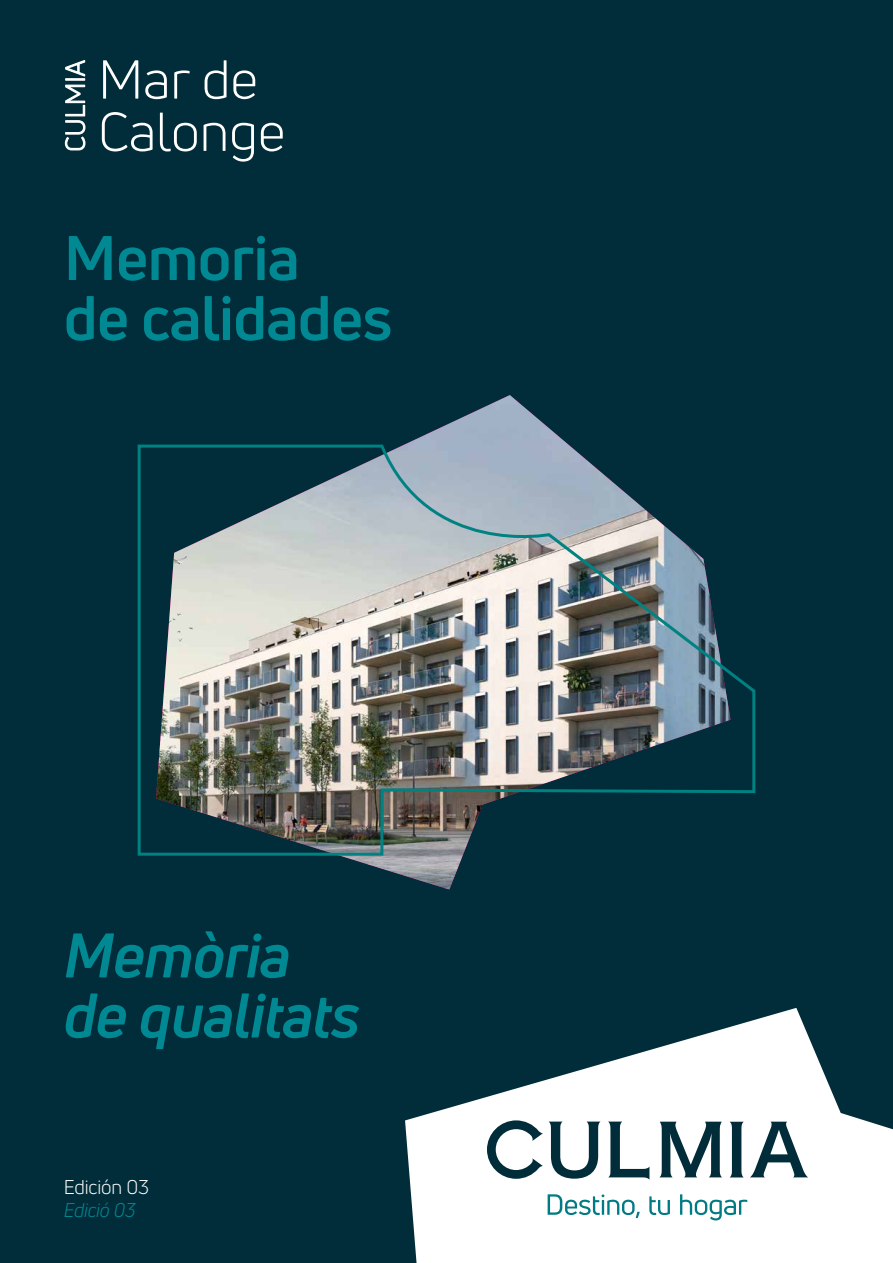
<style>
.page{position:relative;width:893px;height:1263px;background:#002d39}
.page>*{position:absolute;margin:0;border:0;box-sizing:border-box;transform-origin:0 0}
.t1{font:italic 700 61.5px/60px "Uni Neue";letter-spacing:-.01em;color:#008893}
.t2{font:700 61.5px/60px "Uni Neue";letter-spacing:-.01em;color:#008893}
.t3{font:53.55px/52.3px "Uni Neue";color:#fff}
.t4{font:19.5px "Uni Neue";letter-spacing:-.01em;color:#fff}
.t5{font:italic 19.5px "Uni Neue";letter-spacing:-.01em;color:#008893}
</style>
<div class="page">
<svg style="left:405px;top:1008px;width:488px;height:255px;fill:#fff"></svg>
<svg style="left:549px;top:1121px;width:51px;height:58px"></svg>
<svg style="left:608px;top:1121px;width:41px;height:58px"></svg>
<svg style="left:659px;top:1122px;width:63px;height:55px"></svg>
<svg style="left:730px;top:1122px;width:13px;height:55px"></svg>
<svg style="left:750px;top:1122px;width:58px;height:55px"></svg>
<svg style="left:487px;top:1120px;width:56px;height:59px"></svg>
<svg style="left:548px;top:1194px;width:199px;height:26px;background:#c6e1e3"></svg>
<img style="left:344px;top:395px;width:223px;height:495px">
<img style="left:137px;top:443px;width:619px;height:414px">
<svg style="left:64px;top:60px;width:22px;height:91px"></svg>
<p class="t3" style="left:98px;top:53px;width:189px">Mar de<br>Calonge</p>
<p class="t2" style="left:64px;top:227px;width:330px">Memoria<br>de calidades</p>
<p class="t1" style="left:64px;top:925px;width:298px">Memòria de qualitats</p>
<p class="t4" style="left:64px;top:1175px;width:87px">Edición 03</p>
<p class="t5" style="left:64px;top:1198px;width:73px">Edició 03</p>
</div>
